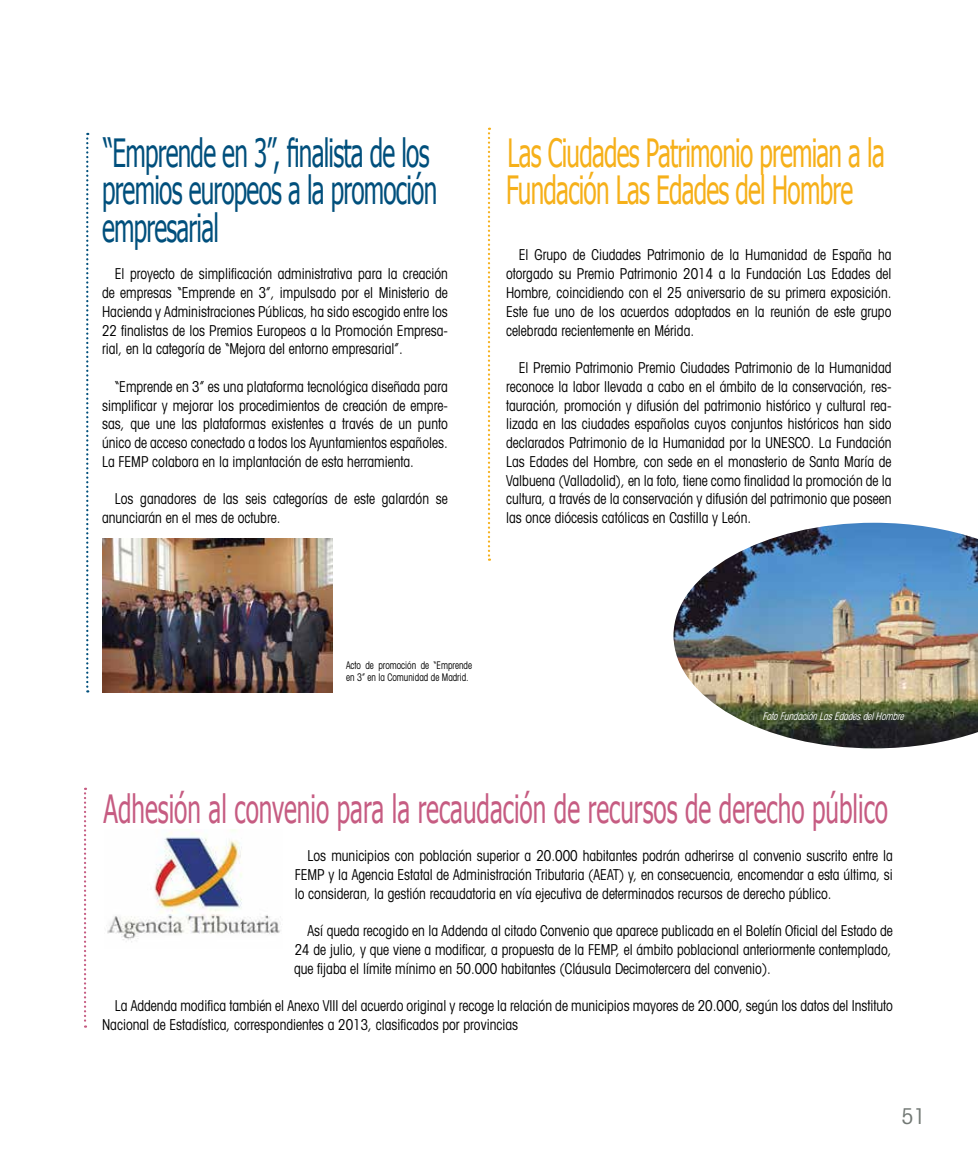
<style>
.page{position:relative;width:978px;height:1149px;background:#fff}
.page>*{position:absolute;margin:0;border:0;box-sizing:border-box;transform-origin:0 0}
.t1{font:38.85px/37.5px "Tahoma";letter-spacing:-.03em;color:#004f7c;scale:.63 1}
.t2{font:38.85px "Tahoma";color:#c65c82;scale:.63 1}
.t3{font:38.85px/37.5px "Tahoma";letter-spacing:-.03em;color:#f6b01a;scale:.63 1}
.t4{font:condensed 21.75px "Avant Garde";color:#727874}
.t5{font:condensed 15px/18.8px "Avant Garde";color:#000;text-align:justify;scale:.9 1}
.t6{font:condensed 10.5px/12px "Avant Garde";color:#000;scale:.86 1}
.t7{font:italic condensed 10.5px "Avant Garde";color:#fff;scale:.86 1}
</style>
<div class="page">
<svg style="left:84px;top:787px;width:2px;height:240px"></svg>
<svg style="left:86px;top:133px;width:2px;height:559px"></svg>
<svg style="left:488px;top:128px;width:2px;height:432px"></svg>
<img style="left:673px;top:522px;width:305px;height:226px">
<img style="left:102px;top:538px;width:230px;height:154px">
<img style="left:106px;top:829px;width:175px;height:113px">
<h1 class="t1" style="left:102px;top:132px;width:534px">“Emprende en 3”, finalista de los premios europeos a la promoción empresarial</h1>
<p class="t5" style="left:102px;top:264px;width:386px;text-indent:13px">El proyecto de simplificación administrativa para la creación de empresas “Emprende en 3”, impulsado por el Ministerio de Hacienda y Administraciones Públicas, ha sido escogido entre los 22 finalistas de los Premios Europeos a la Promoción Empresa&shy;rial, en la categoría de “Mejora del entorno empresarial”.</p>
<p class="t5" style="left:102px;top:376px;width:386px;text-indent:13px">“Emprende en 3” es una plataforma tecnológica diseñada para simplificar y mejorar los procedimientos de creación de empre&shy;sas, que une las plataformas existentes a través de un punto único de acceso conectado a todos los Ayuntamientos españoles.<br>La FEMP colabora en la implantación de esta herramienta.</p>
<p class="t5" style="left:102px;top:489px;width:386px;text-indent:13px">Los ganadores de las seis categorías de este galardón se anunciarán en el mes de octubre.</p>
<h1 class="t3" style="left:506px;top:132px;width:603px">Las Ciudades Patrimonio premian a la<br>Fundación Las Edades del Hombre</h1>
<p class="t5" style="left:506px;top:245px;width:430px;text-indent:13px">El Grupo de Ciudades Patrimonio de la Humanidad de España ha otorgado su Premio Patrimonio 2014 a la Fundación Las Edades del Hombre, coincidiendo con el 25 aniversario de su primera exposición.<br>Este fue uno de los acuerdos adoptados en la reunión de este grupo celebrada recientemente en Mérida.</p>
<p class="t5" style="left:506px;top:358px;width:430px;text-indent:13px">El Premio Patrimonio Premio Ciudades Patrimonio de la Humanidad reconoce la labor llevada a cabo en el ámbito de la conservación, res&shy;tauración, promoción y difusión del patrimonio histórico y cultural rea&shy;lizada en las ciudades españolas cuyos conjuntos históricos han sido declarados Patrimonio de la Humanidad por la UNESCO. La Fundación Las Edades del Hombre, con sede en el monasterio de Santa María de Valbuena (Valladolid), en la foto, tiene como finalidad la promoción de la cultura, a través de la conservación y difusión del patrimonio que poseen las once diócesis católicas en Castilla y León.</p>
<p class="t6" style="left:346px;top:658px;width:148px">Acto de promoción de “Emprende en 3” en la Comunidad de Madrid.</p>
<p class="t7" style="left:762px;top:709px;width:169px">FotoFundaciónLasEdadesdelHombre</p>
<h1 class="t2" style="left:104px;top:783px;width:1247px">Adhesión al convenio para la recaudación de recursos de derecho público</h1>
<p class="t5" style="left:295px;top:845px;width:666px;text-indent:13px">Los municipios con población superior a 20.000 habitantes podrán adherirse al convenio suscrito entre la FEMP y la Agencia Estatal de Administración Tributaria (AEAT) y, en consecuencia, encomendar a esta última, si lo consideran, la gestión recaudatoria en vía ejecutiva de determinados recursos de derecho público.</p>
<p class="t5" style="left:294px;top:920px;width:667px;text-indent:14px">Así queda recogido en la Addenda al citado Convenio que aparece publicada en el Boletín Oficial del Estado de 24 de julio, y que viene a modificar, a propuesta de la FEMP, el ámbito poblacional anteriormente contemplado, que fijaba el límite mínimo en 50.000 habitantes (Cláusula Decimotercera del convenio).</p>
<p class="t5" style="left:102px;top:995px;width:880px;text-indent:13px">La Addenda modifica también el Anexo VIII del acuerdo original y recoge la relación de municipios mayores de 20.000, según los datos del Instituto<br>Nacional de Estadística, correspondientes a 2013, clasificados por provincias</p>
<h2 class="t4" style="left:901px;top:1101px;width:26px">51</h2>
</div>
